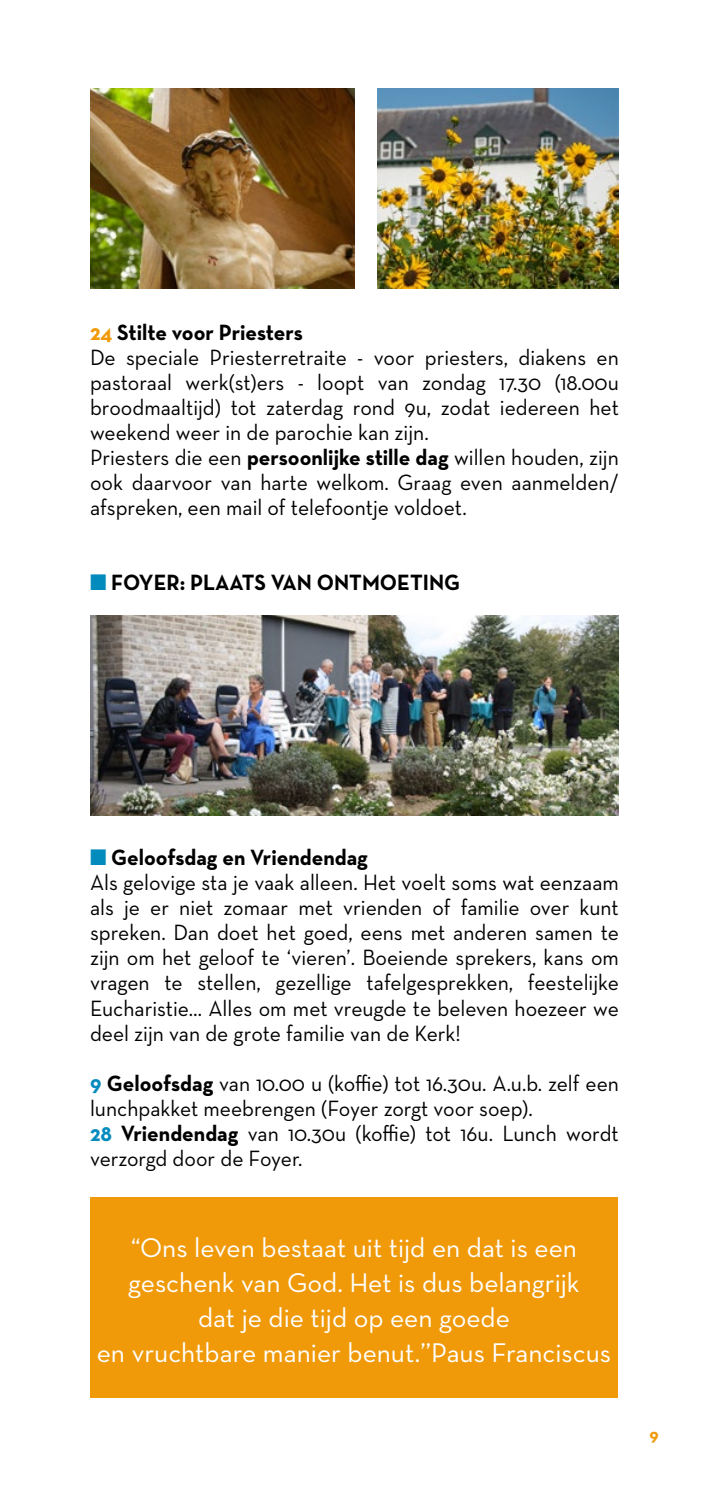
<style>
.page{position:relative;width:709px;height:1489px;background:#fff}
.page>*{position:absolute;margin:0;border:0;box-sizing:border-box;transform-origin:0 0}
.t1{font:27.5px/35px "Neutraface Text";color:#fff;text-align:center}
.t2{font:22.5px/25px "Neutraface Text";color:#000;scale:.96 1}
.t3{font:700 22.5px "Neutraface Text";color:#000;scale:.96 1}
.t4{font:700 17.5px "Neutraface Text";color:#f09a0a}
.s1{font-weight:700;color:#f09a0a}
.s2{font-weight:700}
.s3{color:#048bbe}
.s4{font-weight:700;color:#048bbe}
</style>
<div class="page">
<img style="left:90px;top:88px;width:264px;height:200px">
<img style="left:377px;top:88px;width:242px;height:200px">
<img style="left:90px;top:615px;width:529px;height:200px">
<div style="left:90px;top:1196px;width:527px;height:200px;background:#f09a0a"></div>
<p class="t2" style="left:90px;top:320px;width:552px"><span class="s1">24</span> <span class="s2">Stilte voor Priesters<br></span>De speciale Priesterretraite - voor priesters, diakens en pastoraal werk(st)ers - loopt van zondag 17.30 (18.00u broodmaaltijd) tot zaterdag rond 9u, zodat iedereen het weekend weer in de parochie kan zijn.<br>Priesters die een <span class="s2">persoonlijke stille dag</span> willen houden, zijn ook daarvoor van harte welkom. Graag even aanmelden/ afspreken, een mail of telefoontje voldoet.</p>
<p class="t3" style="left:90px;top:568px;width:387px"><span class="s3">■</span> FOYER: PLAATS VAN ONTMOETING</p>
<p class="t2" style="left:90px;top:844px;width:552px"><span class="s3">■</span> <span class="s2">Geloofsdag en Vriendendag<br></span>Als gelovige sta je vaak alleen. Het voelt soms wat eenzaam als je er niet zomaar met vrienden of familie over kunt spreken. Dan doet het goed, eens met anderen samen te zijn om het geloof te ‘vieren’. Boeiende sprekers, kans om vragen te stellen, gezellige tafelgesprekken, feestelijke Eucharistie… Alles om met vreugde te beleven hoezeer we deel zijn van de grote familie van de Kerk!</p>
<p class="t2" style="left:90px;top:1069px;width:552px"><span class="s4">9</span> <span class="s2">Geloofsdag</span> van 10.00 u (koffie) tot 16.30u. A.u.b. zelf een lunchpakket meebrengen (Foyer zorgt voor soep).<br><span class="s4">28</span> <span class="s2">Vriendendag</span> van 10.30u (koffie) tot 16u. Lunch wordt verzorgd door de Foyer.</p>
<p class="t1" style="left:97px;top:1229px;width:516px">“Ons leven bestaat uit tijd en dat is een geschenk van God. Het is dus belangrijk<br>dat je die tijd op een goede<br>en vruchtbare manier benut.’’Paus Franciscus</p>
<p class="t4" style="left:649px;top:1423px;width:11px">9</p>
</div>
